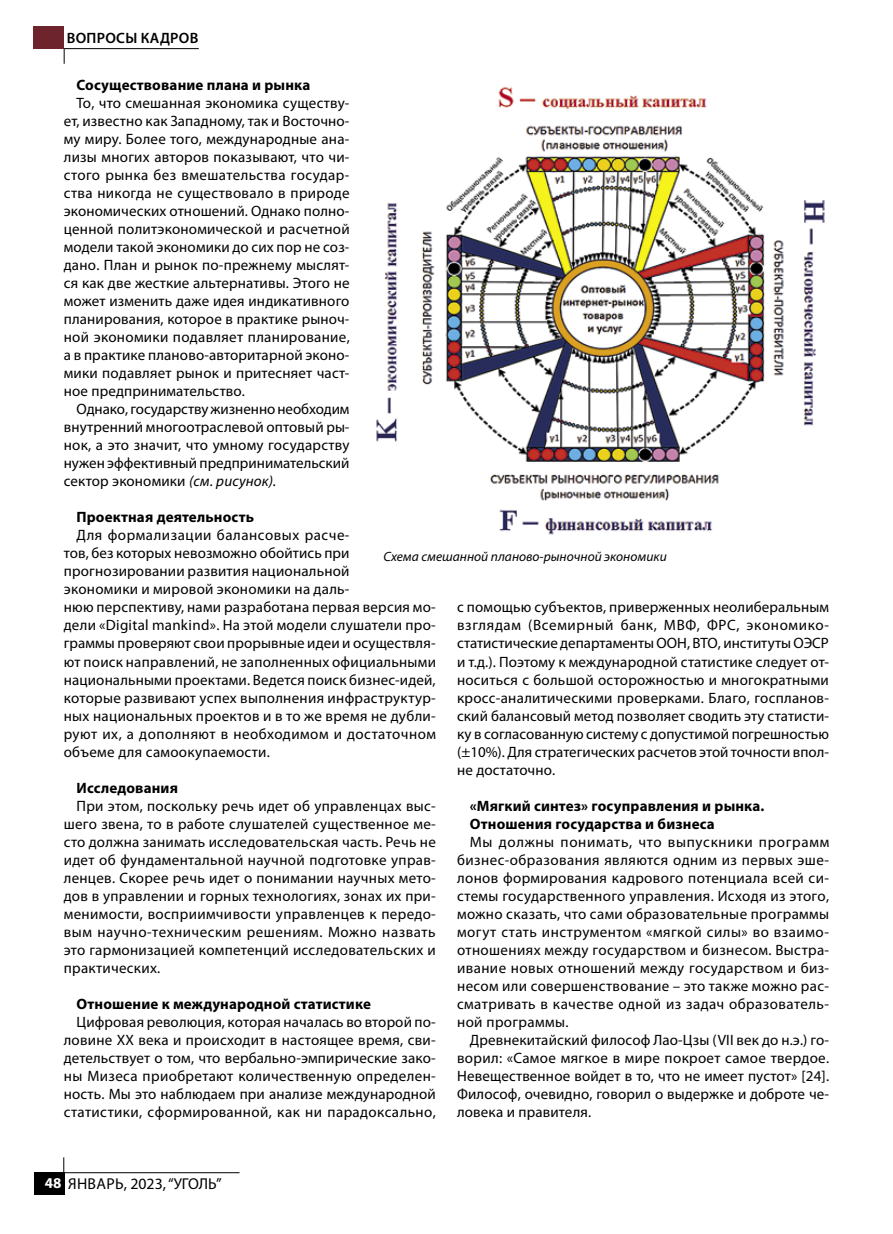
<style>
.page{position:relative;width:893px;height:1234px;background:#fff}
.page>*{position:absolute;margin:0;border:0;box-sizing:border-box;transform-origin:0 0}
.t1{font:15.75px "Myriad Pro";color:#000}
.t2{font:15px/18px "Myriad Pro";letter-spacing:.015em;color:#000;text-align:justify}
.t3{font:700 15px/18px "Myriad Pro";letter-spacing:.01em;color:#000}
.t4{font:600 15px "Myriad Pro";color:#000}
.t5{font:italic 13.5px "Myriad Pro";color:#000}
.s1{font-style:italic}
.s2{font-weight:700;font-size:15px;color:#fff}
</style>
<div class="page">
<img style="left:376px;top:86px;width:449px;height:449px">
<div style="left:34px;top:1171px;width:30px;height:23px;background:#000"></div>
<hr style="left:64px;top:1171px;width:176px;height:1px;background:#000">
<svg style="left:63px;top:1157px;width:1px;height:15px"></svg>
<hr style="left:64px;top:48px;width:135px;height:1px;background:#000">
<svg style="left:64px;top:48px;width:1px;height:16px"></svg>
<div style="left:34px;top:27px;width:30px;height:22px;background:#6e242d"></div>
<p class="t4" style="left:67px;top:28px;width:11px">вопросы</p>
<p class="t4" style="left:141px;top:28px;width:11px">кадров</p>
<p class="t3" style="left:77px;top:75px;width:235px">Сосуществование плана и рынка</p>
<p class="t2" style="left:64px;top:94px;width:287px;text-indent:13px">То, что смешанная экономика существу&shy;ет, известно как Западному, так и Восточно&shy;му миру. Более того, международные ана&shy;лизы многих авторов показывают, что чи&shy;стого рынка без вмешательства государ&shy;ства никогда не существовало в природе экономических отношений. Однако полно&shy;ценной политэкономической и расчетной модели такой экономики до сих пор не соз&shy;дано. План и рынок по-прежнему мыслят&shy;ся как две жесткие альтернативы. Этого не может изменить даже идея индикативного планирования, которое в практике рыноч&shy;ной экономики подавляет планирование, а в практике планово-авторитарной эконо&shy;мики подавляет рынок и притесняет част&shy;ное предпринимательство.</p>
<p class="t2" style="left:64px;top:400px;width:287px;text-indent:13px">Однако, государству жизненно необходим внутренний многоотраслевой оптовый ры&shy;нок, а это значит, что умному государству нужен эффективный предпринимательский сектор экономики <span class="s1">(см. рисунок).</span></p>
<p class="t3" style="left:77px;top:507px;width:179px">Проектная деятельность</p>
<p class="t2" style="left:64px;top:526px;width:374px;text-align:left;text-indent:13px">Для формализации балансовых расче-<br>тов, без которых невозможно обойтись при прогнозировании развития национальной<br>экономики и мировой экономики на даль-<br>нюю перспективу, нами разработана первая версия мо&shy;дели «Digital mankind». На этой модели слушатели про&shy;граммы проверяют свои прорывные идеи и осуществля&shy;ют поиск направлений, не заполненных официальными национальными проектами. Ведется поиск бизнес-идей, которые развивают успех выполнения инфраструктур&shy;ных национальных проектов и в то же время не дубли&shy;руют их, а дополняют в необходимом и достаточном объеме для самоокупаемости.</p>
<p class="t3" style="left:77px;top:777px;width:103px">Исследования</p>
<p class="t2" style="left:64px;top:796px;width:374px;text-indent:13px">При этом, поскольку речь идет об управленцах выс&shy;шего звена, то в работе слушателей существенное ме&shy;сто должна занимать исследовательская часть. Речь не идет об фундаментальной научной подготовке управ&shy;ленцев. Скорее речь идет о понимании научных мето&shy;дов в управлении и горных технологиях, зонах их при&shy;менимости, восприимчивости управленцев к передо&shy;вым научно-техническим решениям. Можно назвать это гармонизацией компетенций исследовательских и практических.</p>
<p class="t3" style="left:77px;top:993px;width:296px">Отношение к международной статистике</p>
<p class="t2" style="left:64px;top:1012px;width:374px;text-indent:13px">Цифровая революция, которая началась во второй по&shy;ловине XX века и происходит в настоящее время, сви&shy;детельствует о том, что вербально-эмпирические зако&shy;ны Мизеса приобретают количественную определен&shy;ность. Мы это наблюдаем при анализе международной статистики, сформированной, как ни парадоксально,</p>
<p class="t5" style="left:384px;top:548px;width:285px">Схема смешанной планово-рыночной экономики</p>
<p class="t2" style="left:457px;top:598px;width:374px">с помощью субъектов, приверженных неолиберальным взглядам (Всемирный банк, МВФ, ФРС, экономико&shy;статистические департаменты ООН, ВТО, институты ОЭСР и т.д.). Поэтому к международной статистике следует от&shy;носиться с большой осторожностью и многократными кросс-аналитическими проверками. Благо, госпланов&shy;ский балансовый метод позволяет сводить эту статисти&shy;ку в согласованную систему с допустимой погрешностью (±10%). Для стратегических расчетов этой точности впол&shy;не достаточно.</p>
<p class="t3" style="left:470px;top:795px;width:296px">«Мягкий синтез» госуправления и рынка.<br>Отношения государства и бизнеса</p>
<p class="t2" style="left:457px;top:832px;width:374px;text-indent:13px">Мы должны понимать, что выпускники программ бизнес-образования являются одним из первых эше&shy;лонов формирования кадрового потенциала всей си&shy;стемы государственного управления. Исходя из этого, можно сказать, что сами образовательные программы могут стать инструментом «мягкой силы» во взаимо&shy;отношениях между государством и бизнесом. Выстра&shy;ивание новых отношений между государством и биз&shy;несом или совершенствование – это также можно рас&shy;сматривать в качестве одной из задач образователь&shy;ной программы.</p>
<p class="t2" style="left:457px;top:1030px;width:374px;text-indent:13px">Древнекитайский философ Лао-Цзы (VII век до н.э.) го&shy;ворил: «Самое мягкое в мире покроет самое твердое.<br>Невещественное войдет в то, что не имеет пустот» [24].<br>Философ, очевидно, говорил о выдержке и доброте че&shy;ловека и правителя.</p>
<p class="t1" style="left:45px;top:1173px;width:178px"><span class="s2">48</span> ЯНВАРЬ, 2023, “УГОЛЬ”</p>
</div>
